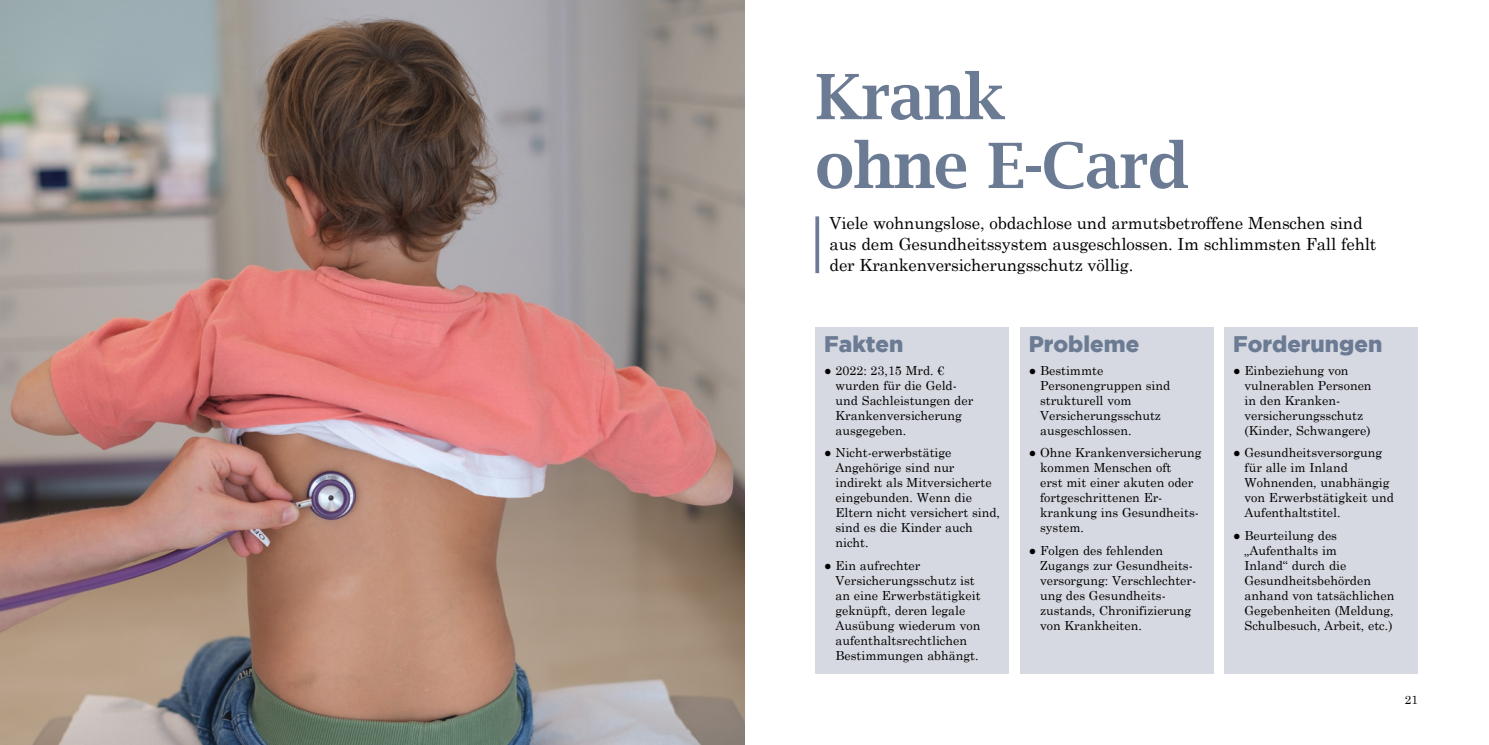
<style>
.page{position:relative;width:1489px;height:745px;background:#fff}
.page>*{position:absolute;margin:0;border:0;box-sizing:border-box;transform-origin:0 0}
.t1{font:600 62.5px/68.8px "Lucida Bright";letter-spacing:-.01em;color:#6c7b94}
.t2{font:900 22.5px "Gotham";color:#6c7b94}
.t3{font:16.75px/21.2px "Century Schoolbook";letter-spacing:-.01em;color:#000}
.t4{font:12.5px/15px "Century Schoolbook";color:#000}
.t5{font:11.88px "Century Schoolbook";color:#000}
</style>
<div class="page">
<div style="left:815px;top:327px;width:194px;height:346px;background:#d6d9e1"></div>
<div style="left:1019px;top:327px;width:194px;height:346px;background:#d6d9e1"></div>
<div style="left:1224px;top:327px;width:193px;height:346px;background:#d6d9e1"></div>
<img style="left:0;top:0;width:744px;height:744px">
<svg style="left:815px;top:216px;width:4px;height:57px"></svg>
<h1 class="t1" style="left:815px;top:62px;width:375px">Krank<br>ohne E-Card</h1>
<h3 class="t3" style="left:829px;top:210px;width:548px">Viele wohnungslose, obdachlose und armutsbetroffene Menschen sind aus dem Gesundheitssystem ausgeschlossen. Im schlimmsten Fall fehlt der Krankenversicherungsschutz völlig.</h3>
<h2 class="t2" style="left:824px;top:331px;width:81px">Fakten</h2>
<p class="t4" style="left:835px;top:361px;width:139px;text-indent:-11px">● 2022: 23,15 Mrd. € wurden für die Geld&shy;und Sachleistungen der<br>Krankenversicherung ausgegeben.</p>
<p class="t4" style="left:835px;top:443px;width:166px;text-indent:-11px">● Nicht-erwerbstätige<br>Angehörige sind nur indirekt als Mitversicherte eingebunden. Wenn die<br>Eltern nicht versichert sind, sind es die Kinder auch nicht.</p>
<p class="t4" style="left:835px;top:556px;width:146px;text-indent:-11px">● Ein aufrechter<br>Versicherungsschutz ist an eine Erwerbstätigkeit geknüpft, deren legale<br>Ausübung wiederum von aufenthaltsrechtlichen<br>Bestimmungen abhängt.</p>
<h2 class="t2" style="left:1028px;top:331px;width:112px">Probleme</h2>
<p class="t4" style="left:1040px;top:361px;width:132px;text-indent:-11px">● Bestimmte<br>Personengruppen sind strukturell vom<br>Versicherungsschutz ausgeschlossen.</p>
<p class="t4" style="left:1040px;top:443px;width:163px;text-indent:-11px">● Ohne Krankenversicherung kommen Menschen oft<br>erst mit einer akuten oder fortgeschrittenen Er-- krankung ins Gesundheits&shy;system.</p>
<p class="t4" style="left:1040px;top:541px;width:156px;text-indent:-11px">● Folgen des fehlenden<br>Zugangs zur Gesundheits&shy;versorgung: Verschlechter&shy;ung des Gesundheits&shy;zustands, Chronifizierung von Krankheiten.</p>
<h2 class="t2" style="left:1232px;top:331px;width:151px">Forderungen</h2>
<p class="t4" style="left:1244px;top:361px;width:128px;text-indent:-11px">● Einbeziehung von vulnerablen Personen in den Kranken&shy;versicherungsschutz (Kinder, Schwangere)</p>
<p class="t4" style="left:1244px;top:443px;width:151px;text-indent:-11px">● Gesundheitsversorgung für alle im Inland<br>Wohnenden, unabhängig von Erwerbstätigkeit und<br>Aufenthaltstitel.</p>
<p class="t4" style="left:1244px;top:526px;width:151px;text-indent:-11px">● Beurteilung des „Aufenthalts im<br>Inland“ durch die<br>Gesundheitsbehörden anhand von tatsächlichen<br>Gegebenheiten (Meldung,<br>Schulbesuch, Arbeit, etc.)</p>
<p class="t5" style="left:1404px;top:689px;width:15px">21</p>
</div>
